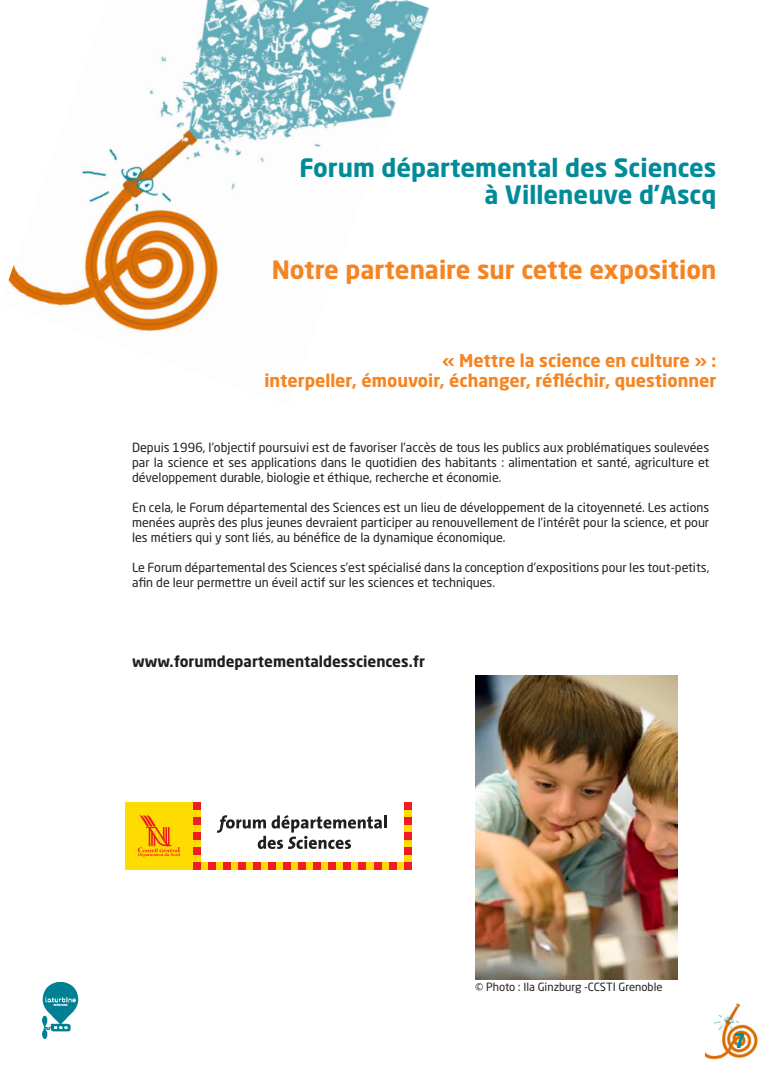
<style>
.page{position:relative;width:780px;height:1088px;background:#fff}
.page>*{position:absolute;margin:0;border:0;box-sizing:border-box;transform-origin:0 0}
.t1{font:700 25px/27.5px "Neo Sans Std";color:#008b98;text-align:right}
.t2{font:700 25px "Neo Sans Std";color:#f58523}
.t3{font:900 condensed 20px "Swiss 721 BT";color:#008b98}
.t4{font:700 17.5px/20px "Neo Sans Std";color:#f58523;text-align:right}
.t5{font:700 15px "Neo Sans Std";color:#231f20}
.t6{font:12.5px/15px "Neo Sans Std";color:#231f20;text-align:justify}
.t7{font:11.25px "Neo Sans Std";color:#231f20}
</style>
<div class="page">
<img style="left:8px;top:0;width:421px;height:332px">
<img style="left:43px;top:983px;width:35px;height:56px">
<div style="left:291px;top:862px;width:7px;height:8px;background:#ffdc01"></div>
<div style="left:276px;top:862px;width:7px;height:8px;background:#ffdc01"></div>
<div style="left:321px;top:862px;width:7px;height:8px;background:#ffdc01"></div>
<div style="left:306px;top:862px;width:7px;height:8px;background:#ffdc01"></div>
<div style="left:336px;top:862px;width:7px;height:8px;background:#ffdc01"></div>
<div style="left:366px;top:862px;width:8px;height:8px;background:#ffdc01"></div>
<div style="left:351px;top:862px;width:7px;height:8px;background:#ffdc01"></div>
<div style="left:381px;top:862px;width:8px;height:8px;background:#ffdc01"></div>
<div style="left:396px;top:862px;width:8px;height:8px;background:#ffdc01"></div>
<div style="left:404px;top:810px;width:7px;height:7px;background:#ffdc01"></div>
<div style="left:404px;top:825px;width:7px;height:7px;background:#ffdc01"></div>
<div style="left:404px;top:840px;width:7px;height:7px;background:#ffdc01"></div>
<div style="left:404px;top:855px;width:7px;height:7px;background:#ffdc01"></div>
<div style="left:215px;top:862px;width:8px;height:8px;background:#ffdc01"></div>
<div style="left:200px;top:862px;width:8px;height:8px;background:#ffdc01"></div>
<div style="left:245px;top:862px;width:8px;height:8px;background:#ffdc01"></div>
<div style="left:230px;top:862px;width:8px;height:8px;background:#ffdc01"></div>
<div style="left:261px;top:862px;width:7px;height:8px;background:#ffdc01"></div>
<div style="left:193px;top:810px;width:7px;height:7px;background:#ffdc01"></div>
<div style="left:193px;top:825px;width:7px;height:7px;background:#ffdc01"></div>
<div style="left:193px;top:840px;width:7px;height:7px;background:#ffdc01"></div>
<div style="left:193px;top:855px;width:7px;height:7px;background:#ffdc01"></div>
<div style="left:268px;top:862px;width:8px;height:8px;background:#ee1d23"></div>
<div style="left:298px;top:862px;width:8px;height:8px;background:#ee1d23"></div>
<div style="left:283px;top:862px;width:8px;height:8px;background:#ee1d23"></div>
<div style="left:328px;top:862px;width:8px;height:8px;background:#ee1d23"></div>
<div style="left:313px;top:862px;width:8px;height:8px;background:#ee1d23"></div>
<div style="left:343px;top:862px;width:8px;height:8px;background:#ee1d23"></div>
<div style="left:374px;top:862px;width:7px;height:8px;background:#ee1d23"></div>
<div style="left:358px;top:862px;width:8px;height:8px;background:#ee1d23"></div>
<div style="left:404px;top:802px;width:7px;height:8px;background:#ee1d23"></div>
<div style="left:389px;top:862px;width:7px;height:8px;background:#ee1d23"></div>
<div style="left:404px;top:817px;width:7px;height:8px;background:#ee1d23"></div>
<div style="left:404px;top:832px;width:7px;height:8px;background:#ee1d23"></div>
<div style="left:404px;top:847px;width:7px;height:8px;background:#ee1d23"></div>
<div style="left:404px;top:862px;width:7px;height:8px;background:#ee1d23"></div>
<div style="left:193px;top:802px;width:7px;height:8px;background:#ee1d23"></div>
<div style="left:223px;top:862px;width:7px;height:8px;background:#ee1d23"></div>
<div style="left:208px;top:862px;width:7px;height:8px;background:#ee1d23"></div>
<div style="left:253px;top:862px;width:8px;height:8px;background:#ee1d23"></div>
<div style="left:238px;top:862px;width:7px;height:8px;background:#ee1d23"></div>
<div style="left:193px;top:817px;width:7px;height:8px;background:#ee1d23"></div>
<div style="left:193px;top:832px;width:7px;height:8px;background:#ee1d23"></div>
<div style="left:193px;top:847px;width:7px;height:8px;background:#ee1d23"></div>
<div style="left:193px;top:862px;width:7px;height:8px;background:#ee1d23"></div>
<div style="left:125px;top:802px;width:68px;height:68px;background:#ffdc01"></div>
<svg style="left:138px;top:815px;width:42px;height:42px"></svg>
<svg style="left:217px;top:815px;width:169px;height:34px"></svg>
<img style="left:705px;top:1004px;width:53px;height:56px">
<img style="left:475px;top:676px;width:202px;height:303px">
<h1 class="t1" style="left:299px;top:153px;width:418px">Forum départemental des Sciences à Villeneuve d’Ascq</h1>
<h1 class="t2" style="left:272px;top:254px;width:446px">Notre partenaire sur cette exposition</h1>
<h3 class="t4" style="left:264px;top:350px;width:453px">« Mettre la science en culture » :<br>interpeller, émouvoir, échanger, réfléchir, questionner</h3>
<p class="t6" style="left:132px;top:439px;width:578px">Depuis 1996, l’objectif poursuivi est de favoriser l’accès de tous les publics aux problématiques soulevées par la science et ses applications dans le quotidien des habitants : alimentation et santé, agriculture et développement durable, biologie et éthique, recherche et économie.</p>
<p class="t6" style="left:132px;top:499px;width:578px">En cela, le Forum départemental des Sciences est un lieu de développement de la citoyenneté. Les actions menées auprès des plus jeunes devraient participer au renouvellement de l’intérêt pour la science, et pour les métiers qui y sont liés, au bénéfice de la dynamique économique.</p>
<p class="t6" style="left:132px;top:559px;width:578px">Le Forum départemental des Sciences s’est spécialisé dans la conception d’expositions pour les tout-petits, afin de leur permettre un éveil actif sur les sciences et techniques.</p>
<p class="t5" style="left:132px;top:651px;width:294px">www.forumdepartementaldessciences.fr</p>
<p class="t7" style="left:475px;top:980px;width:189px">© Photo : Ila Ginzburg -CCSTI Grenoble</p>
<h2 class="t3" style="left:734px;top:1029px;width:12px">7</h2>
</div>
